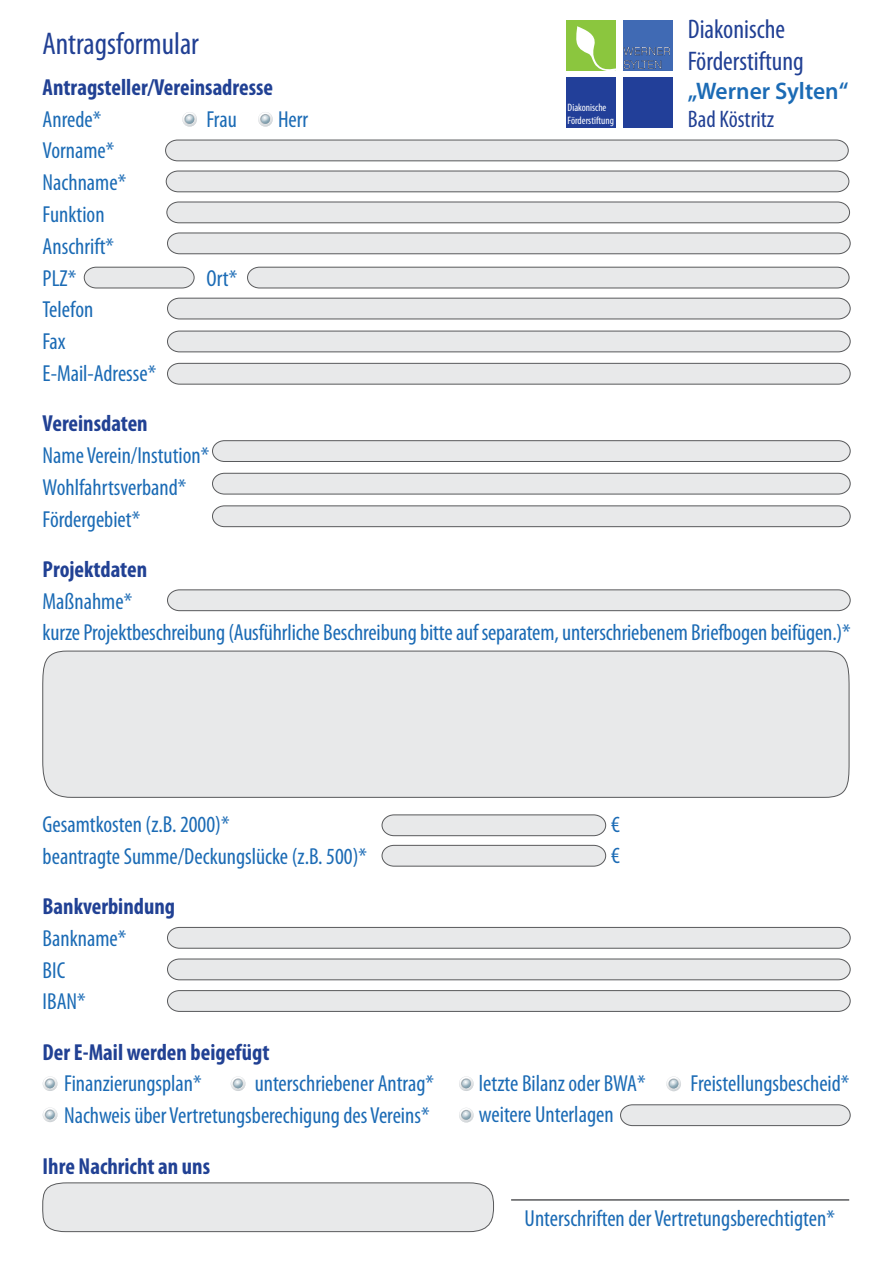
<style>
.page{position:relative;width:893px;height:1263px;background:#fff}
.page>*{position:absolute;margin:0;border:0;box-sizing:border-box;transform-origin:0 0}
.t1{font:condensed 31.5px "Myriad Pro";color:#214094}
.t2{font:condensed 27px/32.4px "Myriad Pro";color:#214094}
.t3{font:600 24px "Myriad Pro";color:#1b6bb5}
.t4{font:condensed 24px "Myriad Pro";color:#214094}
.t5{font:condensed 23.25px/31.8px "Myriad Pro";color:#1b6bb5}
.t6{font:700 condensed 23.25px "Myriad Pro";color:#214194}
.t7{font:condensed 10.8px/12.9px "Myriad Pro";color:#fff}
</style>
<div class="page">
<div style="left:567px;top:20px;width:49px;height:50px;background:#8bc63e"></div>
<div style="left:623px;top:20px;width:49px;height:50px;background:#406ab4"></div>
<div style="left:567px;top:77px;width:49px;height:50px;background:#223f99"></div>
<div style="left:623px;top:77px;width:49px;height:50px;background:#223f99"></div>
<svg style="left:576px;top:26px;width:40px;height:45px"></svg>
<img style="left:623px;top:48px;width:47px;height:21px">
<svg style="left:182px;top:112px;width:15px;height:15px"></svg>
<svg style="left:258px;top:112px;width:15px;height:15px"></svg>
<svg style="left:231px;top:1076px;width:14px;height:15px"></svg>
<svg style="left:43px;top:1076px;width:14px;height:15px"></svg>
<svg style="left:43px;top:1107px;width:14px;height:15px"></svg>
<svg style="left:459px;top:1076px;width:15px;height:15px"></svg>
<svg style="left:666px;top:1076px;width:15px;height:15px"></svg>
<svg style="left:459px;top:1108px;width:15px;height:14px"></svg>
<svg style="left:165px;top:139px;width:684px;height:23px;background:#dcddde"></svg>
<svg style="left:165px;top:170px;width:685px;height:23px;background:#dcddde"></svg>
<svg style="left:166px;top:201px;width:684px;height:23px;background:#dcddde"></svg>
<svg style="left:167px;top:232px;width:684px;height:23px;background:#dcddde"></svg>
<svg style="left:167px;top:297px;width:684px;height:23px;background:#dcddde"></svg>
<svg style="left:167px;top:330px;width:684px;height:23px;background:#dcddde"></svg>
<svg style="left:167px;top:363px;width:684px;height:22px;background:#dcddde"></svg>
<svg style="left:167px;top:589px;width:684px;height:22px;background:#dcddde"></svg>
<svg style="left:167px;top:927px;width:684px;height:22px;background:#dbdcdd"></svg>
<svg style="left:167px;top:958px;width:684px;height:22px;background:#dddedf"></svg>
<svg style="left:167px;top:990px;width:684px;height:22px;background:#dadbdc"></svg>
<svg style="left:620px;top:1104px;width:231px;height:22px;background:#dbdcdd"></svg>
<svg style="left:381px;top:814px;width:225px;height:22px;background:#dcddde"></svg>
<svg style="left:212px;top:440px;width:639px;height:22px;background:#dadbdc"></svg>
<svg style="left:212px;top:472px;width:639px;height:23px;background:#dcddde"></svg>
<svg style="left:212px;top:505px;width:639px;height:22px;background:#dcddde"></svg>
<svg style="left:83px;top:266px;width:112px;height:23px;background:#dcddde"></svg>
<svg style="left:247px;top:266px;width:603px;height:23px;background:#dcddde"></svg>
<div style="left:42px;top:650px;width:808px;height:148px;background:#e8e9ea"></div>
<svg style="left:42px;top:1182px;width:452px;height:50px;background:#e2e3e4"></svg>
<svg style="left:381px;top:844px;width:225px;height:23px;background:#dcddde"></svg>
<hr style="left:511px;top:1199px;width:338px;height:2px;background:#58595b">
<p class="t2" style="left:688px;top:12px;width:118px">Diakonische<br>Förderstiftung</p>
<p class="t3" style="left:688px;top:75px;width:162px">„Werner Sylten“</p>
<p class="t4" style="left:688px;top:105px;width:88px">Bad Köstritz</p>
<h1 class="t1" style="left:42px;top:24px;width:158px">Antragsformular</h1>
<p class="t6" style="left:43px;top:73px;width:232px">Antragsteller/Vereinsadresse</p>
<p class="t5" style="left:43px;top:103px;width:115px">Anrede*<br>Vorname*<br>Nachname*<br>Funktion<br>Anschrift*<br>PLZ*<br>Telefon<br>Fax<br>E-Mail-Adresse*</p>
<p class="t6" style="left:43px;top:409px;width:107px">Vereinsdaten</p>
<p class="t5" style="left:43px;top:439px;width:168px">Name Verein/Instution*<br>Wohlfahrtsverband*<br>Fördergebiet*</p>
<p class="t6" style="left:43px;top:555px;width:106px">Projektdaten</p>
<p class="t5" style="left:43px;top:585px;width:810px">Maßnahme*<br>kurze Projektbeschreibung (Ausführliche Beschreibung bitte auf separatem, unterschriebenem Briefbogen beifügen.)*</p>
<p class="t7" style="left:568px;top:101px;width:48px">Diakonische<br>Förderstiftung</p>
<p class="t5" style="left:278px;top:103px;width:32px">Herr</p>
<p class="t5" style="left:206px;top:103px;width:32px">Frau</p>
<p class="t5" style="left:206px;top:262px;width:32px">Ort*</p>
<p class="t5" style="left:43px;top:808px;width:326px">Gesamtkosten (z.B. 2000)*<br>beantragte Summe/Deckungslücke (z.B. 500)*</p>
<p class="t6" style="left:43px;top:892px;width:134px">Bankverbindung</p>
<p class="t5" style="left:43px;top:922px;width:85px">Bankname*<br>BIC<br>IBAN*</p>
<p class="t6" style="left:43px;top:1037px;width:228px">Der E-Mail werden beigefügt</p>
<p class="t5" style="left:64px;top:1067px;width:367px">Finanzierungsplan*<br>Nachweis über Vertretungsberechigung des Vereins*</p>
<p class="t6" style="left:43px;top:1151px;width:169px">Ihre Nachricht an uns</p>
<p class="t5" style="left:611px;top:809px;width:10px;line-height:30.5px">€ €</p>
<p class="t5" style="left:255px;top:1067px;width:181px">unterschriebener Antrag*</p>
<p class="t5" style="left:479px;top:1067px;width:168px">letzte Bilanz oder BWA* weitere Unterlagen</p>
<p class="t5" style="left:690px;top:1067px;width:161px">Freistellungsbescheid*</p>
<p class="t5" style="left:525px;top:1202px;width:312px">Unterschriften der Vertretungsberechtigten*</p>
</div>
